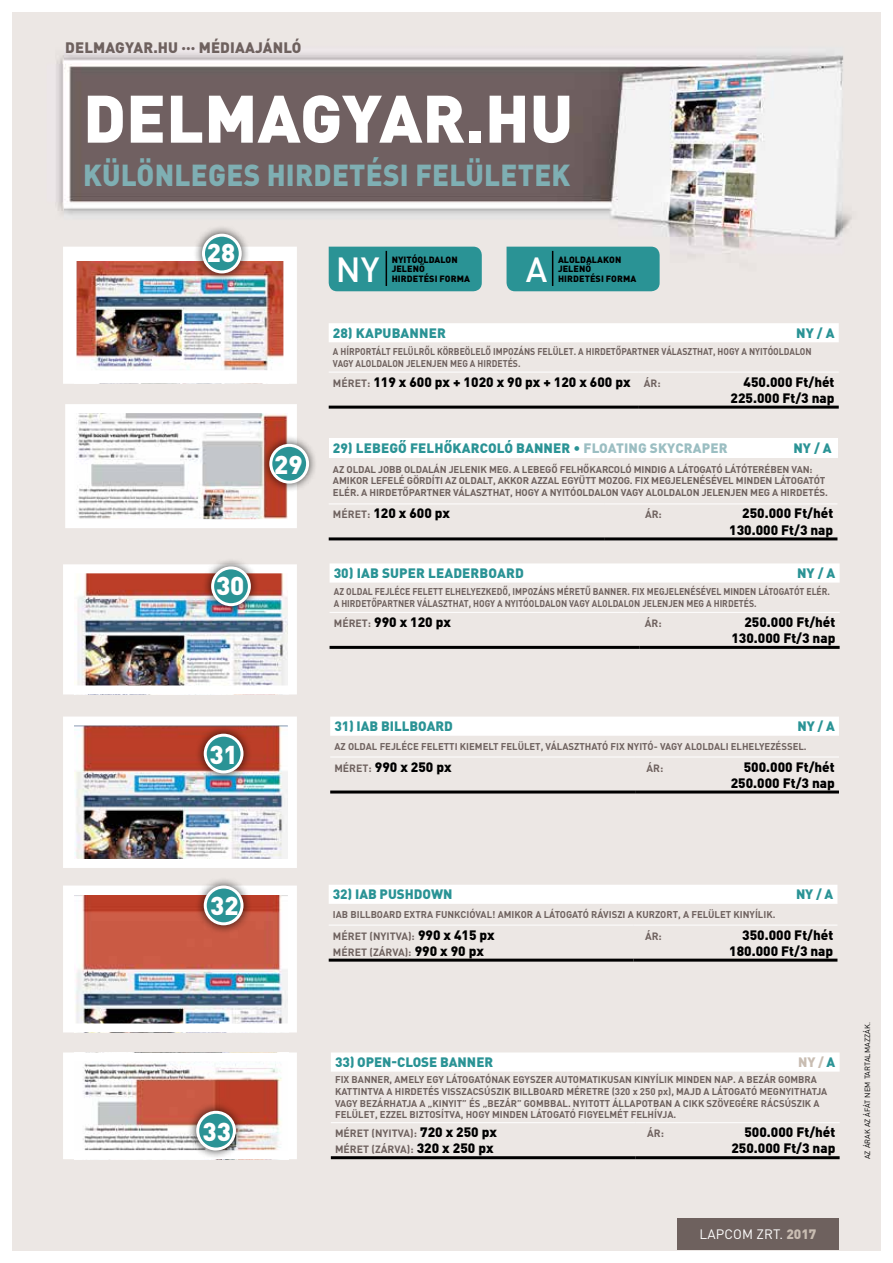
<style>
.page{position:relative;width:893px;height:1263px;background:#fff}
.page>*{position:absolute;margin:0;border:0;box-sizing:border-box;transform-origin:0 0}
.t1{font:900 66px "DIN Pro";color:#fff}
.t2{font:500 34.5px "DIN Pro";color:#fff}
.t3{font:900 30px "DIN Pro";letter-spacing:.01em;color:#7fafb3;scale:.93 1}
.t4{font:900 25.5px "DIN Pro";color:#fff}
.t5{font:900 15px "DIN Pro";letter-spacing:.01em;color:#6e615e}
.t6{font:900 13.5px/16.2px "DIN Pro";color:#000;text-align:right}
.t7{font:900 13.5px "DIN Pro";letter-spacing:.01em;color:#2a9395}
.t8{font:13.5px "DIN Pro";letter-spacing:.01em;color:#fff}
.t9{font:900 13.5px "DIN Pro";color:#c9bdb2}
.t10{font:700 10.5px/16.2px "DIN Pro";color:#6e615e}
.t11{font:700 9.75px/11.7px "DIN Pro";color:#6e615e}
.t12{font:700 9.75px/11.7px "DIN Pro";color:#6e615e;scale:.89 1}
.t13{font:900 9px/9.8px "DIN Pro";letter-spacing:.01em;color:#000}
.t14{font:7.5px "DIN Pro";letter-spacing:.01em;color:#000}
.s1{font-weight:700;font-size:10.5px;color:#6e615e}
.s2{font-family:"Meta Serif Reg OT";font-weight:700}
.s3{color:#9bbec2}
.s4{font-weight:900;font-size:13.5px;color:#000}
.s5{color:#2a9395}
.s6{font-weight:900;color:#c9bdb2}
</style>
<div class="page">
<img style="left:13px;top:13px;width:867px;height:1237px">
<img style="left:78px;top:262px;width:204px;height:107px">
<svg style="left:329px;top:323px;width:510px;height:19px"></svg>
<hr style="left:329px;top:372px;width:310px;height:1px;background:#fff">
<hr style="left:639px;top:372px;width:200px;height:1px;background:#fff">
<hr style="left:329px;top:406px;width:310px;height:3px;background:#000">
<hr style="left:639px;top:406px;width:200px;height:3px;background:#000">
<div style="left:329px;top:247px;width:153px;height:44px;background:#2a9395"></div>
<hr style="left:386px;top:251px;width:1px;height:35px;background:#000">
<div style="left:677px;top:1218px;width:162px;height:32px;background:#6e615e"></div>
<div style="left:193px;top:225px;width:58px;height:57px;background:#000;opacity:.78"></div>
<div style="left:203px;top:235px;width:37px;height:37px;background:#2a9395;border-radius:50%"></div>
<div style="left:202px;top:234px;width:40px;height:39px;border:3px solid #fff;border-radius:50%"></div>
<div style="left:329px;top:438px;width:508px;height:19px;background:#fff"></div>
<hr style="left:329px;top:503px;width:276px;height:1px;background:#fff">
<hr style="left:605px;top:503px;width:232px;height:1px;background:#fff">
<hr style="left:329px;top:537px;width:276px;height:3px;background:#000">
<hr style="left:605px;top:537px;width:232px;height:3px;background:#000">
<svg style="left:330px;top:717px;width:509px;height:19px"></svg>
<hr style="left:330px;top:757px;width:305px;height:1px;background:#fff">
<hr style="left:635px;top:757px;width:204px;height:1px;background:#fff">
<hr style="left:330px;top:790px;width:305px;height:3px;background:#000">
<hr style="left:635px;top:790px;width:204px;height:3px;background:#000">
<img style="left:75px;top:414px;width:212px;height:104px">
<div style="left:260px;top:435px;width:58px;height:58px;background:#000;opacity:.78"></div>
<div style="left:271px;top:445px;width:37px;height:37px;background:#2a9395;border-radius:50%"></div>
<div style="left:269px;top:444px;width:40px;height:40px;border:3px solid #fff;border-radius:50%"></div>
<img style="left:74px;top:574px;width:213px;height:110px">
<div style="left:202px;top:557px;width:58px;height:58px;background:#000;opacity:.78"></div>
<div style="left:213px;top:568px;width:36px;height:37px;background:#2a9395;border-radius:50%"></div>
<div style="left:211px;top:566px;width:40px;height:40px;border:3px solid #fff;border-radius:50%"></div>
<img style="left:74px;top:726px;width:213px;height:132px">
<div style="left:195px;top:725px;width:58px;height:57px;background:#000;opacity:.78"></div>
<div style="left:205px;top:735px;width:37px;height:37px;background:#2a9395;border-radius:50%"></div>
<div style="left:204px;top:734px;width:39px;height:39px;border:3px solid #fff;border-radius:50%"></div>
<img style="left:74px;top:895px;width:213px;height:127px">
<div style="left:195px;top:876px;width:58px;height:58px;background:#000;opacity:.78"></div>
<div style="left:205px;top:887px;width:37px;height:37px;background:#2a9395;border-radius:50%"></div>
<div style="left:204px;top:885px;width:39px;height:40px;border:3px solid #fff;border-radius:50%"></div>
<svg style="left:330px;top:563px;width:510px;height:20px"></svg>
<hr style="left:330px;top:612px;width:310px;height:1px;background:#fff">
<hr style="left:640px;top:612px;width:200px;height:1px;background:#fff">
<hr style="left:330px;top:646px;width:310px;height:3px;background:#000">
<hr style="left:640px;top:646px;width:200px;height:3px;background:#000">
<svg style="left:329px;top:885px;width:508px;height:19px"></svg>
<hr style="left:329px;top:925px;width:305px;height:1px;background:#fff">
<hr style="left:634px;top:925px;width:203px;height:1px;background:#fff">
<hr style="left:329px;top:959px;width:305px;height:3px;background:#000">
<hr style="left:634px;top:959px;width:203px;height:3px;background:#000">
<svg style="left:331px;top:1052px;width:509px;height:19px"></svg>
<hr style="left:331px;top:1122px;width:305px;height:1px;background:#fff">
<hr style="left:636px;top:1122px;width:204px;height:1px;background:#fff">
<hr style="left:331px;top:1156px;width:305px;height:3px;background:#000">
<hr style="left:636px;top:1156px;width:204px;height:3px;background:#000">
<img style="left:74px;top:1062px;width:213px;height:87px">
<div style="left:187px;top:1102px;width:58px;height:57px;background:#000;opacity:.78"></div>
<div style="left:198px;top:1112px;width:36px;height:37px;background:#2a9395;border-radius:50%"></div>
<div style="left:196px;top:1111px;width:40px;height:39px;border:3px solid #fff;border-radius:50%"></div>
<div style="left:507px;top:247px;width:153px;height:44px;background:#2a9395"></div>
<hr style="left:552px;top:251px;width:1px;height:35px;background:#000">
<h3 class="t5" style="left:65px;top:38px;width:238px">DELMAGYAR.HU ··· MÉDIAAJÁNLÓ</h3>
<h1 class="t1" style="left:83px;top:74px;width:492px">DELMAGYAR.HU</h1>
<h3 class="t3" style="left:83px;top:155px;width:525px">KÜLÖNLEGES HIRDETÉSI FELÜLETEK</h3>
<h3 class="t4" style="left:207px;top:235px;width:30px">28</h3>
<h3 class="t4" style="left:216px;top:568px;width:30px">30</h3>
<h3 class="t4" style="left:209px;top:737px;width:30px">31</h3>
<h3 class="t4" style="left:274px;top:447px;width:30px">29</h3>
<h2 class="t2" style="left:336px;top:246px;width:45px">NY</h2>
<p class="t13" style="left:392px;top:254px;width:80px">NYITÓOLDALON<br>JELENŐ<br>HIRDETÉSI FORMA</p>
<h2 class="t2" style="left:526px;top:246px;width:23px">A</h2>
<p class="t13" style="left:558px;top:254px;width:80px">ALOLDALAKON<br>JELENŐ<br>HIRDETÉSI FORMA</p>
<h3 class="t7" style="left:333px;top:324px;width:114px">28) KAPUBANNER</h3>
<h3 class="t7" style="left:796px;top:324px;width:40px">NY / A</h3>
<p class="t12" style="left:333px;top:345px;width:539px">A HÍRPORTÁLT FELÜLRŐL KÖRBEÖLELŐ IMPOZÁNS FELÜLET. A HIRDETŐPARTNER VÁLASZTHAT, HOGY A NYITÓOLDALON<br>VAGY ALOLDALON JELENJEN MEG A HIRDETÉS.</p>
<h3 class="t6" style="left:333px;top:373px;width:329px"><span class="s1">MÉRET:</span> 119 x 600 px + 1020 x 90 px + 120 x 600 px <span class="s1">ÁR:</span></h3>
<h3 class="t6" style="left:730px;top:373px;width:106px">450.000 Ft/hét<br>225.000 Ft/3 nap</h3>
<h3 class="t7" style="left:333px;top:439px;width:396px">29) LEBEGŐ FELHŐKARCOLÓ BANNER <span class="s2">•</span> <span class="s3">FLOATING SKYCRAPER</span></h3>
<h3 class="t7" style="left:793px;top:439px;width:40px">NY / A</h3>
<p class="t11" style="left:333px;top:463px;width:496px">AZ OLDAL JOBB OLDALÁN JELENIK MEG. A LEBEGŐ FELHŐKARCOLÓ MINDIG A LÁTOGATÓ LÁTÓTERÉBEN VAN:<br>AMIKOR LEFELÉ GÖRDÍTI AZ OLDALT, AKKOR AZZAL EGYÜTT MOZOG. FIX MEGJELENÉSÉVEL MINDEN LÁTOGATÓT<br>ELÉR. A HIRDETŐPARTNER VÁLASZTHAT, HOGY A NYITÓOLDALON VAGY ALOLDALON JELENJEN MEG A HIRDETÉS.</p>
<h3 class="t6" style="left:333px;top:505px;width:119px"><span class="s1">MÉRET:</span> 120 x 600 px</h3>
<p class="t10" style="left:645px;top:506px;width:18px">ÁR:</p>
<h3 class="t6" style="left:729px;top:505px;width:106px">250.000 Ft/hét<br>130.000 Ft/3 nap</h3>
<h3 class="t7" style="left:334px;top:564px;width:191px">30) IAB SUPER LEADERBOARD</h3>
<h3 class="t7" style="left:797px;top:564px;width:40px">NY / A</h3>
<p class="t12" style="left:334px;top:586px;width:559px">AZ OLDAL FEJLÉCE FELETT ELHELYEZKEDŐ, IMPOZÁNS MÉRETŰ BANNER. FIX MEGJELENÉSÉVEL MINDEN LÁTOGATÓT ELÉR.<br>A HIRDETŐPARTNER VÁLASZTHAT, HOGY A NYITÓOLDALON VAGY ALOLDALON JELENJEN MEG A HIRDETÉS.</p>
<h3 class="t6" style="left:334px;top:613px;width:119px"><span class="s1">MÉRET:</span> 990 x 120 px</h3>
<p class="t10" style="left:645px;top:615px;width:18px">ÁR:</p>
<h3 class="t6" style="left:731px;top:613px;width:106px">250.000 Ft/hét<br>130.000 Ft/3 nap</h3>
<h3 class="t7" style="left:334px;top:717px;width:120px">31) IAB BILLBOARD</h3>
<h3 class="t7" style="left:797px;top:717px;width:39px">NY / A</h3>
<p class="t11" style="left:334px;top:740px;width:474px">AZ OLDAL FEJLÉCE FELETTI KIEMELT FELÜLET, VÁLASZTHATÓ FIX NYITÓ- VAGY ALOLDALI ELHELYEZÉSSEL.</p>
<h3 class="t6" style="left:334px;top:758px;width:119px"><span class="s1">MÉRET:</span> 990 x 250 px</h3>
<p class="t10" style="left:647px;top:759px;width:18px">ÁR:</p>
<h3 class="t6" style="left:731px;top:758px;width:106px">500.000 Ft/hét<br>250.000 Ft/3 nap</h3>
<h3 class="t4" style="left:210px;top:889px;width:30px">32</h3>
<h3 class="t4" style="left:203px;top:1114px;width:30px">33</h3>
<h3 class="t7" style="left:333px;top:885px;width:121px">32) IAB PUSHDOWN</h3>
<h3 class="t7" style="left:796px;top:885px;width:39px">NY / A</h3>
<p class="t11" style="left:333px;top:908px;width:444px">IAB BILLBOARD EXTRA FUNKCIÓVAL! AMIKOR A LÁTOGATÓ RÁVISZI A KURZORT, A FELÜLET KINYÍLIK.</p>
<p class="t10" style="left:333px;top:927px;width:163px">MÉRET (NYITVA): <span class="s4">990 x 415 px<br></span>MÉRET (ZÁRVA): <span class="s4">990 x 90 px</span></p>
<p class="t10" style="left:645px;top:927px;width:18px">ÁR:</p>
<h3 class="t6" style="left:729px;top:926px;width:106px">350.000 Ft/hét<br>180.000 Ft/3 nap</h3>
<h3 class="t7" style="left:335px;top:1053px;width:160px">33) OPEN-CLOSE BANNER</h3>
<h3 class="t9" style="left:798px;top:1053px;width:39px">NY / <span class="s5">A</span></h3>
<p class="t11" style="left:335px;top:1073px;width:494px">FIX BANNER, AMELY EGY LÁTOGATÓNAK EGYSZER AUTOMATIKUSAN KINYÍLIK MINDEN NAP. A BEZÁR GOMBRA KATTINTVA A HIRDETÉS VISSZACSÚSZIK BILLBOARD MÉRETRE (320 x 250 px), MAJD A LÁTOGATÓ MEGNYITHATJA VAGY BEZÁRHATJA A „KINYIT” ÉS „BEZÁR” GOMBBAL. NYITOTT ÁLLAPOTBAN A CIKK SZÖVEGÉRE RÁCSÚSZIK A FELÜLET, EZZEL BIZTOSÍTVA, HOGY MINDEN LÁTOGATÓ FIGYELMÉT FELHÍVJA.</p>
<p class="t10" style="left:335px;top:1125px;width:163px">MÉRET (NYITVA): <span class="s4">720 x 250 px<br></span>MÉRET (ZÁRVA): <span class="s4">320 x 250 px</span></p>
<p class="t10" style="left:647px;top:1125px;width:18px">ÁR:</p>
<h3 class="t6" style="left:731px;top:1124px;width:106px">500.000 Ft/hét<br>250.000 Ft/3 nap</h3>
<p class="t14" style="left:862px;top:1159px;width:138px;rotate:-90deg">AZ ÁRAK AZ ÁFÁT NEM TARTALMAZZÁK.</p>
<h3 class="t8" style="left:699px;top:1225px;width:119px">LAPCOM ZRT. <span class="s6">2017</span></h3>
</div>
